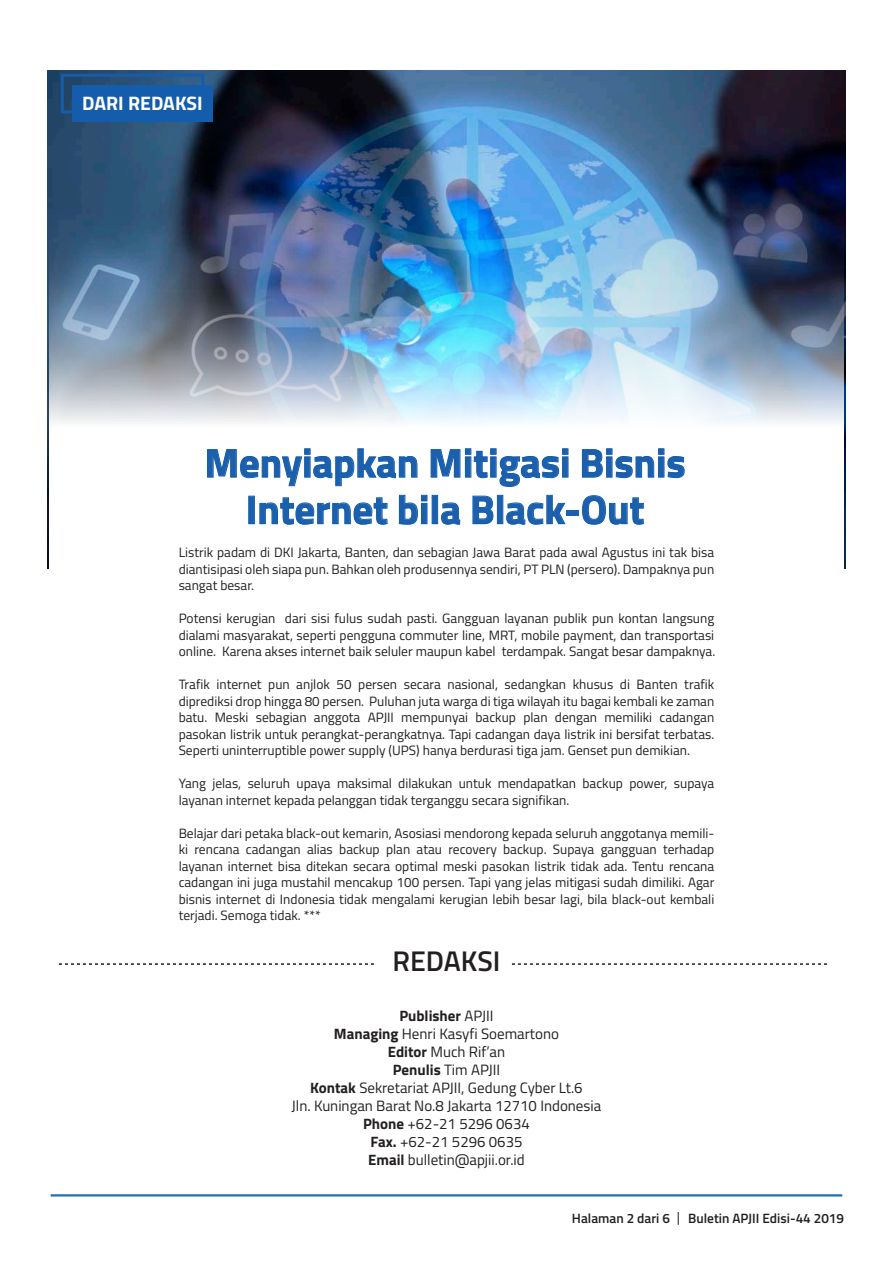
<style>
.page{position:relative;width:893px;height:1263px;background:#fff}
.page>*{position:absolute;margin:0;border:0;box-sizing:border-box;transform-origin:0 0}
.t1{font:700 40.5px/46.5px "Titillium";color:#1c5fad;text-align:center}
.t2{font:600 28.5px "Titillium";color:#231f20}
.t3{font:700 19.5px "Titillium";color:#fff}
.t4{font:15px/18px "Titillium";color:#231f20;text-align:center}
.t5{font:13.5px/16.5px "Titillium";color:#231f20;text-align:justify}
.t6{font:600 13.5px "Titillium";color:#231f20}
.s1{font-weight:700}
</style>
<div class="page">
<img style="left:47px;top:70px;width:799px;height:498px">
<div style="left:50px;top:249px;width:793px;height:417px;background:#fff"></div>
<img style="left:50px;top:146px;width:793px;height:369px">
<svg style="left:207px;top:423px;width:362px;height:102px"></svg>
<div style="left:566px;top:510px;width:13px;height:6px;border:1px solid #135dac"></div>
<svg style="left:582px;top:430px;width:103px;height:95px"></svg>
<hr style="left:51px;top:1194px;width:791px;height:2px;background:#1e6fb6">
<svg style="left:678px;top:1212px;width:1px;height:13px"></svg>
<div style="left:72px;top:85px;width:141px;height:37px;background:#135dac"></div>
<div style="left:61px;top:74px;width:143px;height:39px;border:3px solid #135dac"></div>
<svg style="left:59px;top:963px;width:315px;height:2px"></svg>
<svg style="left:512px;top:963px;width:315px;height:2px"></svg>
<h3 class="t3" style="left:82px;top:88px;width:122px">DARI REDAKSI</h3>
<h1 class="t1" style="left:205px;top:438px;width:483px">Menyiapkan Mitigasi Bisnis<br>Internet bila Black-Out</h1>
<p class="t5" style="left:179px;top:544px;width:537px">Listrik padam di DKI Jakarta, Banten, dan sebagian Jawa Barat pada awal Agustus ini tak bisa diantisipasi oleh siapa pun. Bahkan oleh produsennya sendiri, PT PLN (persero). Dampaknya pun sangat besar.</p>
<p class="t5" style="left:179px;top:610px;width:538px">Potensi kerugian dari sisi fulus sudah pasti. Gangguan layanan publik pun kontan langsung dialami masyarakat, seperti pengguna commuter line, MRT, mobile payment, dan transportasi online. Karena akses internet baik seluler maupun kabel terdampak. Sangat besar dampaknya.</p>
<p class="t5" style="left:179px;top:676px;width:537px">Trafik internet pun anjlok 50 persen secara nasional, sedangkan khusus di Banten trafik diprediksi drop hingga 80 persen. Puluhan juta warga di tiga wilayah itu bagai kembali ke zaman batu. Meski sebagian anggota APJII mempunyai backup plan dengan memiliki cadangan pasokan listrik untuk perangkat-perangkatnya. Tapi cadangan daya listrik ini bersifat terbatas.<br>Seperti uninterruptible power supply (UPS) hanya berdurasi tiga jam. Genset pun demikian.</p>
<p class="t5" style="left:179px;top:775px;width:537px">Yang jelas, seluruh upaya maksimal dilakukan untuk mendapatkan backup power, supaya layanan internet kepada pelanggan tidak terganggu secara signifikan.</p>
<p class="t5" style="left:179px;top:824px;width:537px">Belajar dari petaka black-out kemarin, Asosiasi mendorong kepada seluruh anggotanya memili&shy;ki rencana cadangan alias backup plan atau recovery backup. Supaya gangguan terhadap layanan internet bisa ditekan secara optimal meski pasokan listrik tidak ada. Tentu rencana cadangan ini juga mustahil mencakup 100 persen. Tapi yang jelas mitigasi sudah dimiliki. Agar bisnis internet di Indonesia tidak mengalami kerugian lebih besar lagi, bila black-out kembali terjadi. Semoga tidak. ***</p>
<h2 class="t2" style="left:392px;top:940px;width:110px">REDAKSI</h2>
<p class="t4" style="left:292px;top:1006px;width:311px"><span class="s1">Publisher</span> APJII<br><span class="s1">Managing</span> Henri Kasyfi Soemartono<br><span class="s1">Editor</span> Much Rif’an<br><span class="s1">Penulis</span> Tim APJII<br><span class="s1">Kontak</span> Sekretariat APJII, Gedung Cyber Lt.6<br>Jln. Kuningan Barat No.8 Jakarta 12710 Indonesia<br><span class="s1">Phone</span> +62-21 5296 0634<br><span class="s1">Fax.</span> +62-21 5296 0635<br><span class="s1">Email</span> bulletin@apjii.or.id</p>
<p class="t6" style="left:572px;top:1208px;width:100px">Halaman 2 dari 6</p>
<p class="t6" style="left:688px;top:1208px;width:157px">Buletin APJII Edisi-44 2019</p>
</div>
